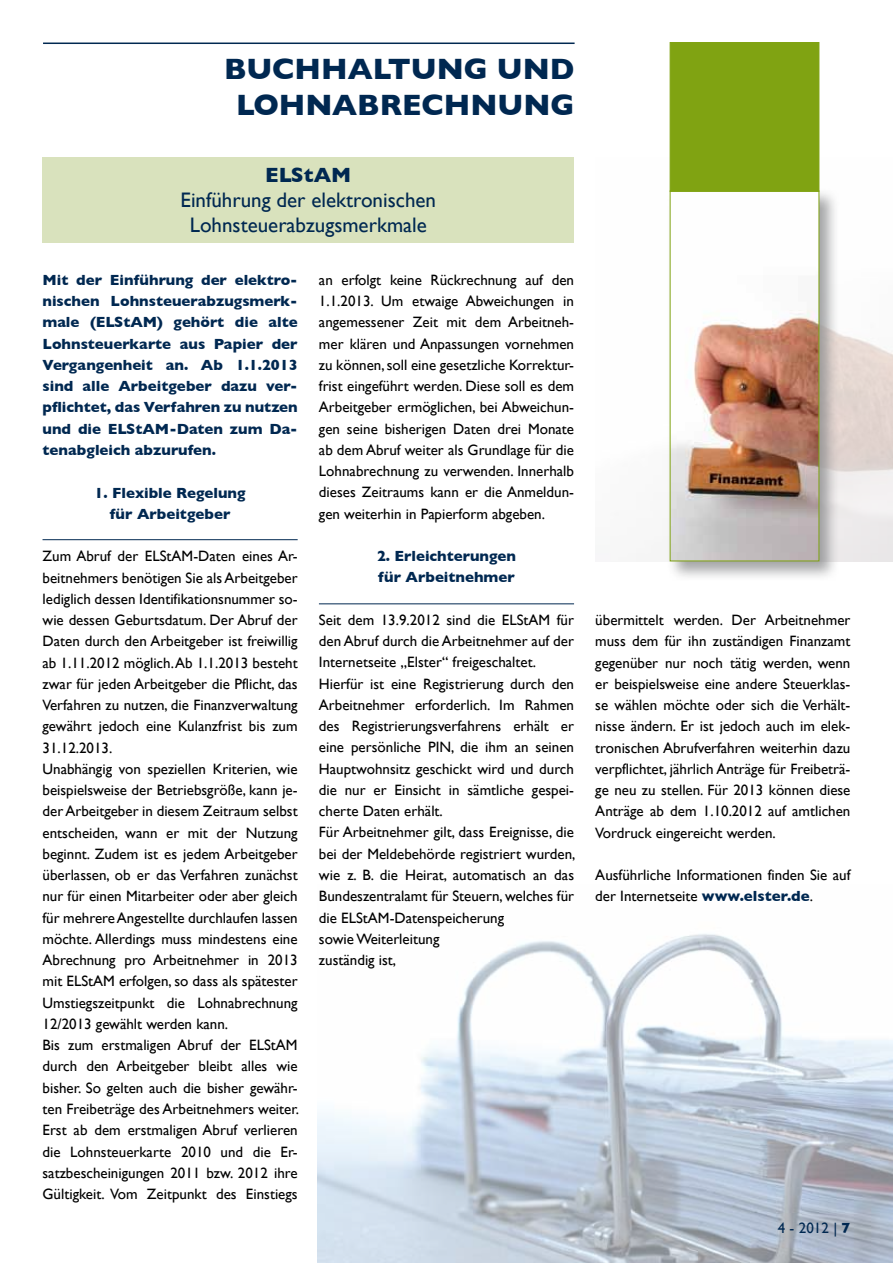
<style>
.page{position:relative;width:893px;height:1263px;background:#fff}
.page>*{position:absolute;margin:0;border:0;box-sizing:border-box;transform-origin:0 0}
.t1{font:700 30px/36px "Gill Sans";color:#002851;text-align:center}
.t2{font:21px/25.2px "Gill Sans";color:#002851;text-align:center}
.t3{font:700 21px "Gill Sans";color:#002851}
.t4{font:15px/21.3px "Gill Sans";color:#000}
.t5{font:700 15px/21.3px "Gill Sans";color:#002851;text-align:justify}
.t6{font:15px "Gill Sans";color:#002851}
.s1{font-weight:700;color:#002851}
.s2{font-weight:700}
</style>
<div class="page">
<hr style="left:43px;top:43px;width:532px;height:1px;background:#002851">
<img style="left:318px;top:934px;width:575px;height:329px">
<div style="left:43px;top:157px;width:531px;height:85px;background:#d9e2bd"></div>
<div style="left:667px;top:187px;width:172px;height:394px;background:#87888a;opacity:.75"></div>
<img style="left:672px;top:193px;width:145px;height:366px">
<div style="left:670px;top:42px;width:149px;height:150px;background:#80a312"></div>
<hr style="left:43px;top:539px;width:255px;height:1px;background:#002851">
<hr style="left:319px;top:603px;width:255px;height:1px;background:#002851">
<h1 class="t1" style="left:224px;top:51px;width:352px">BUCHHALTUNG UND<br>LOHNABRECHNUNG</h1>
<h2 class="t3" style="left:265px;top:162px;width:87px">ELStAM</h2>
<h2 class="t2" style="left:181px;top:187px;width:257px">Einführung der elektronischen<br>Lohnsteuerabzugsmerkmale</h2>
<p class="t5" style="left:43px;top:269px;width:257px">Mit der Einführung der elektro&shy;nischen Lohnsteuerabzugsmerk&shy;male (ELStAM) gehört die alte Lohnsteuerkarte aus Papier der Vergangenheit an. Ab 1.1.2013 sind alle Arbeitgeber dazu ver&shy;pflichtet, das Verfahren zu nutzen und die ELStAM-Daten zum Da&shy;tenabgleich abzurufen.</p>
<p class="t5" style="left:95px;top:482px;width:153px;text-align:center">1. Flexible Regelung für Arbeitgeber</p>
<p class="t4" style="left:43px;top:545px;width:258px">Zum Abruf der ELStAM-Daten eines Ar&shy;beitnehmers benötigen Sie als Arbeitgeber lediglich dessen Identifikationsnummer so&shy;wie dessen Geburtsdatum. Der Abruf der Daten durch den Arbeitgeber ist freiwillig ab 1.11.2012 möglich. Ab 1.1.2013 besteht zwar für jeden Arbeitgeber die Pflicht, das Verfahren zu nutzen, die Finanzverwaltung gewährt jedoch eine Kulanzfrist bis zum 31.12.2013.<br>Unabhängig von speziellen Kriterien, wie beispielsweise der Betriebsgröße, kann je&shy;derArbeitgeber in diesem Zeitraum selbst entscheiden, wann er mit der Nutzung beginnt. Zudem ist es jedem Arbeitgeber überlassen, ob er das Verfahren zunächst nur für einen Mitarbeiter oder aber gleich für mehrere Angestellte durchlaufen lassen möchte. Allerdings muss mindestens eine Abrechnung pro Arbeitnehmer in 2013 mit ELStAM erfolgen, so dass als spätester Umstiegszeitpunkt die Lohnabrechnung 12/2013 gewählt werden kann.<br>Bis zum erstmaligen Abruf der ELStAM durch den Arbeitgeber bleibt alles wie bisher. So gelten auch die bisher gewähr&shy;ten Freibeträge des Arbeitnehmers weiter.<br>Erst ab dem erstmaligen Abruf verlieren die Lohnsteuerkarte 2010 und die Er&shy;satzbescheinigungen 2011 bzw. 2012 ihre Gültigkeit. Vom Zeitpunkt des Einstiegs</p>
<p class="t4" style="left:319px;top:269px;width:257px;text-align:justify">an erfolgt keine Rückrechnung auf den 1.1.2013. Um etwaige Abweichungen in angemessener Zeit mit dem Arbeitneh&shy;mer klären und Anpassungen vornehmen zu können, soll eine gesetzliche Korrektur&shy;frist eingeführt werden. Diese soll es dem Arbeitgeber ermöglichen, bei Abweichun&shy;gen seine bisherigen Daten drei Monate ab dem Abruf weiter als Grundlage für die Lohnabrechnung zu verwenden. Innerhalb dieses Zeitraums kann er die Anmeldun&shy;gen weiterhin in Papierform abgeben.</p>
<p class="t5" style="left:377px;top:545px;width:140px">2. Erleichterungen für Arbeitnehmer</p>
<p class="t4" style="left:319px;top:609px;width:258px">Seit dem 13.9.2012 sind die ELStAM für den Abruf durch die Arbeitnehmer auf der Internetseite „Elster“ freigeschaltet.<br>Hierfür ist eine Registrierung durch den Arbeitnehmer erforderlich. Im Rahmen des Registrierungsverfahrens erhält er eine persönliche PIN, die ihm an seinen Hauptwohnsitz geschickt wird und durch die nur er Einsicht in sämtliche gespei&shy;cherte Daten erhält.<br>Für Arbeitnehmer gilt, dass Ereignisse, die bei der Meldebehörde registriert wurden, wie z. B. die Heirat, automatisch an das Bundeszentralamt für Steuern, welches für die ELStAM-Datenspeicherung<br>sowie Weiterleitung<br>zuständig ist,</p>
<p class="t4" style="left:595px;top:609px;width:257px;text-align:justify">übermittelt werden. Der Arbeitnehmer muss dem für ihn zuständigen Finanzamt gegenüber nur noch tätig werden, wenn er beispielsweise eine andere Steuerklas&shy;se wählen möchte oder sich die Verhält&shy;nisse ändern. Er ist jedoch auch im elek&shy;tronischen Abrufverfahren weiterhin dazu verpflichtet, jährlich Anträge für Freibeträ&shy;ge neu zu stellen. Für 2013 können diese Anträge ab dem 1.10.2012 auf amtlichen Vordruck eingereicht werden.</p>
<p class="t4" style="left:595px;top:864px;width:257px">Ausführliche Informationen finden Sie auf der Internetseite <span class="s1">www.elster.de</span>.</p>
<p class="t6" style="left:778px;top:1219px;width:74px">4 - 2012 | <span class="s2">7</span></p>
</div>
